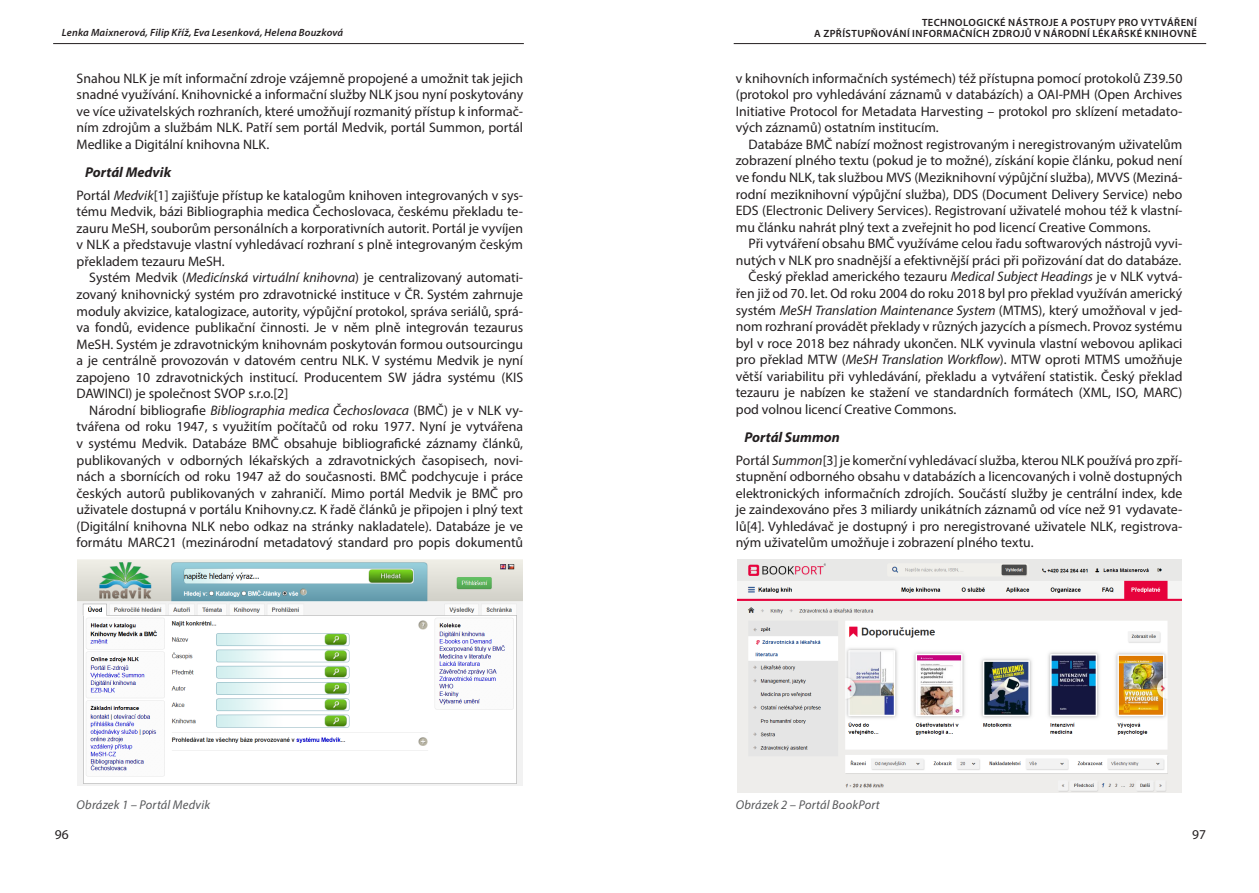
<style>
.page{position:relative;width:1259px;height:893px;background:#fff}
.page>*{position:absolute;margin:0;border:0;box-sizing:border-box;transform-origin:0 0}
.podnadpisy{font:italic 700 14.25px "Myriad Pro";color:#231f20}
.zakladni{font:13.8px/16.5px "Myriad Pro";color:#231f20;text-align:justify}
.prvni_odstavec{font:13.8px/16.5px "Myriad Pro";color:#231f20;text-align:justify}
.t1{font:13.5px "Myriad Pro";color:#231f20}
.popisky_obrazek{font:italic 12.75px "Myriad Pro";letter-spacing:.015em;color:#57585a}
.t2{font:600 10.5px/11.2px "Myriad Pro";letter-spacing:.04em;color:#231f20;text-align:right}
.t3{font:italic 600 10.5px "Myriad Pro";letter-spacing:.02em;color:#231f20}
.s1{font-style:italic}
</style>
<div class="page">
<hr style="left:53px;top:43px;width:471px;height:1px;background:#231f20">
<hr style="left:733px;top:43px;width:473px;height:1px;background:#231f20">
<img style="left:737px;top:559px;width:444px;height:233px">
<img style="left:78px;top:559px;width:444px;height:227px">
<p class="t3" style="left:62px;top:26px;width:283px">Lenka Maixnerová, Filip Kříž, Eva Lesenková, Helena Bouzková</p>
<p class="t2" style="left:814px;top:16px;width:384px">TECHNOLOGICKÉ NÁSTROJE A POSTUPY PRO VYTVÁŘENÍ<br>A ZPŘÍSTUPŇOVÁNÍ INFORMAČNÍCH ZDROJŮ V NÁRODNÍ LÉKAŘSKÉ KNIHOVNĚ</p>
<p class="zakladni" style="left:736px;top:70px;width:448px">v knihovních informačních systémech) též přístupna pomocí protokolů Z39.50 (protokol pro vyhledávání záznamů v databázích) a OAI-PMH (Open Archives Initiative Protocol for Metadata Harvesting – protokol pro sklízení metadato&shy;vých záznamů) ostatním institucím.</p>
<p class="zakladni" style="left:736px;top:136px;width:448px;text-indent:13px">Databáze BMČ nabízí možnost registrovaným i neregistrovaným uživatelům zobrazení plného textu (pokud je to možné), získání kopie článku, pokud není ve fondu NLK, tak službou MVS (Meziknihovní výpůjční služba), MVVS (Meziná&shy;rodní meziknihovní výpůjční služba), DDS (Document Delivery Service) nebo EDS (Electronic Delivery Services). Registrovaní uživatelé mohou též k vlastní&shy;mu článku nahrát plný text a zveřejnit ho pod licencí Creative Commons.</p>
<p class="zakladni" style="left:736px;top:235px;width:448px;text-align:right">Při vytváření obsahu BMČ využíváme celou řadu softwarových nástrojů vyvi&shy;nutých v NLK pro snadnější a efektivnější práci při pořizování dat do databáze.</p>
<p class="zakladni" style="left:736px;top:268px;width:448px;text-indent:13px">Český překlad amerického tezauru <span class="s1">Medical Subject Headings</span> je v NLK vytvá&shy;řen již od 70. let. Od roku 2004 do roku 2018 byl pro překlad využíván americký systém <span class="s1">MeSH Translation Maintenance System</span> (MTMS), který umožňoval v jed&shy;nom rozhraní provádět překlady v různých jazycích a písmech. Provoz systému byl v roce 2018 bez náhrady ukončen. NLK vyvinula vlastní webovou aplikaci pro překlad MTW (<span class="s1">MeSH Translation Workflow</span>). MTW oproti MTMS umožňuje větší variabilitu při vyhledávání, překladu a vytváření statistik. Český překlad tezauru je nabízen ke stažení ve standardních formátech (XML, ISO, MARC) pod volnou licencí Creative Commons.</p>
<p class="podnadpisy" style="left:744px;top:428px;width:97px">Portál Summon</p>
<p class="prvni_odstavec" style="left:736px;top:451px;width:448px">Portál <span class="s1">Summon</span>[3] je komerční vyhledávací služba, kterou NLK používá pro zpří&shy;stupnění odborného obsahu v databázích a licencovaných i volně dostupných elektronických informačních zdrojích. Součástí služby je centrální index, kde je zaindexováno přes 3 miliardy unikátních záznamů od více než 91 vydavate&shy;lů[4]. Vyhledávač je dostupný i pro neregistrované uživatele NLK, registrova&shy;ným uživatelům umožňuje i zobrazení plného textu.</p>
<p class="zakladni" style="left:77px;top:70px;width:448px">Snahou NLK je mít informační zdroje vzájemně propojené a umožnit tak jejich snadné využívání. Knihovnické a informační služby NLK jsou nyní poskytovány ve více uživatelských rozhraních, které umožňují rozmanitý přístup k informač&shy;ním zdrojům a službám NLK. Patří sem portál Medvik, portál Summon, portál Medlike a Digitální knihovna NLK.</p>
<p class="podnadpisy" style="left:85px;top:163px;width:88px">Portál Medvik</p>
<p class="prvni_odstavec" style="left:77px;top:186px;width:448px">Portál <span class="s1">Medvik</span>[1] zajišťuje přístup ke katalogům knihoven integrovaných v sys&shy;tému Medvik, bázi Bibliographia medica Čechoslovaca, českému překladu te&shy;zauru MeSH, souborům personálních a korporativních autorit. Portál je vyvíjen v NLK a představuje vlastní vyhledávací rozhraní s plně integrovaným českým překladem tezauru MeSH.</p>
<p class="zakladni" style="left:77px;top:269px;width:448px;text-indent:13px">Systém Medvik (<span class="s1">Medicínská virtuální knihovna</span>) je centralizovaný automati&shy;zovaný knihovnický systém pro zdravotnické instituce v ČR. Systém zahrnuje moduly akvizice, katalogizace, autority, výpůjční protokol, správa seriálů, sprá&shy;va fondů, evidence publikační činnosti. Je v něm plně integrován tezaurus MeSH. Systém je zdravotnickým knihovnám poskytován formou outsourcingu a je centrálně provozován v datovém centru NLK. V systému Medvik je nyní zapojeno 10 zdravotnických institucí. Producentem SW jádra systému (KIS DAWINCI) je společnost SVOP s.r.o.[2]</p>
<p class="zakladni" style="left:77px;top:402px;width:448px;text-indent:13px">Národní bibliografie <span class="s1">Bibliographia medica Čechoslovaca</span> (BMČ) je v NLK vy&shy;tvářena od roku 1947, s využitím počítačů od roku 1977. Nyní je vytvářena v systému Medvik. Databáze BMČ obsahuje bibliografické záznamy článků, publikovaných v odborných lékařských a zdravotnických časopisech, novi&shy;nách a sbornících od roku 1947 až do současnosti. BMČ podchycuje i práce českých autorů publikovaných v zahraničí. Mimo portál Medvik je BMČ pro uživatele dostupná v portálu Knihovny.cz. K řadě článků je připojen i plný text (Digitální knihovna NLK nebo odkaz na stránky nakladatele). Databáze je ve formátu MARC21 (mezinárodní metadatový standard pro popis dokumentů</p>
<p class="popisky_obrazek" style="left:77px;top:797px;width:135px">Obrázek 1 – Portál Medvik</p>
<p class="popisky_obrazek" style="left:736px;top:797px;width:145px">Obrázek 2 – Portál BookPort</p>
<p class="t1" style="left:55px;top:826px;width:15px">96</p>
<p class="t1" style="left:1192px;top:826px;width:15px">97</p>
</div>
